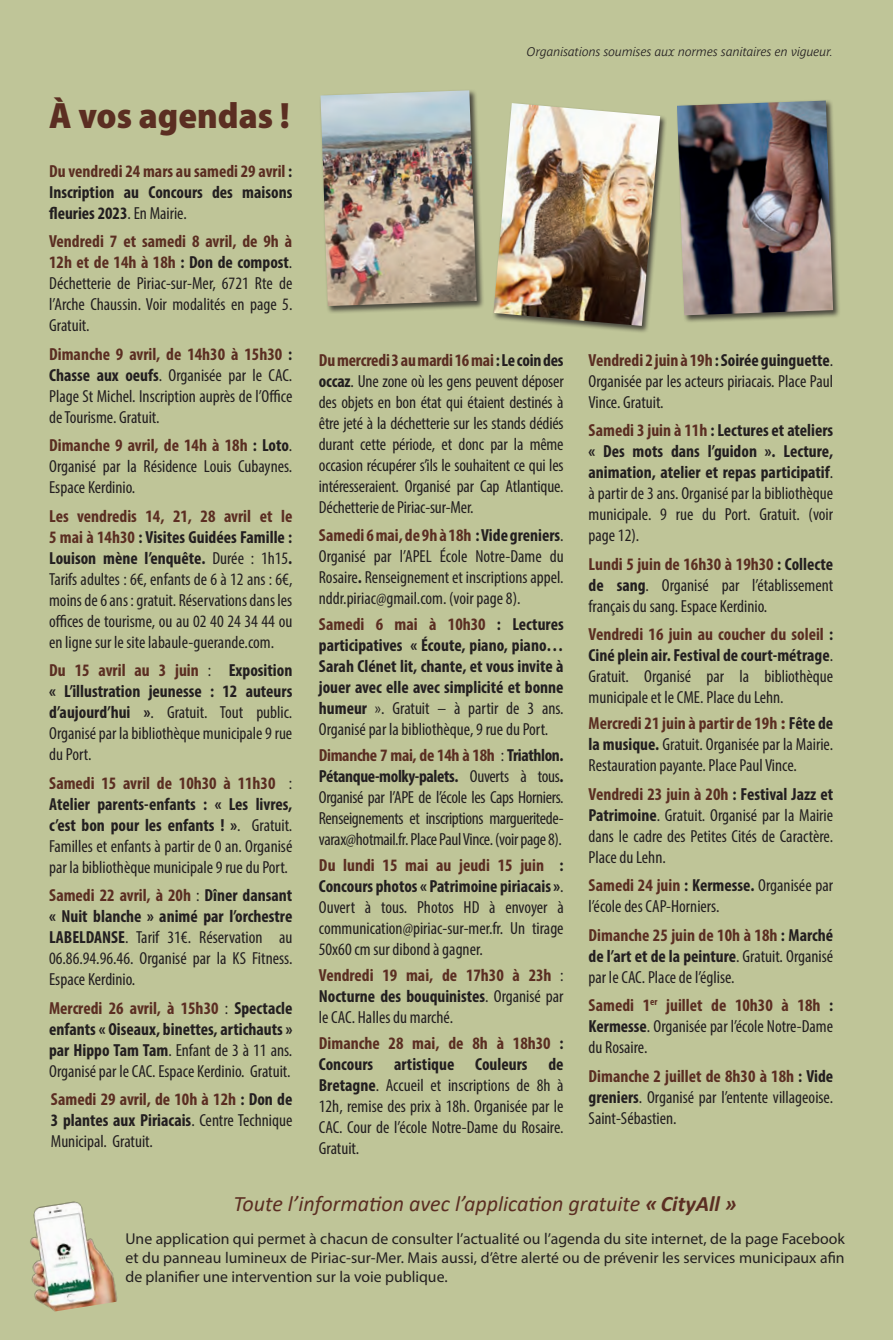
<style>
.page{position:relative;width:893px;height:1340px;background:#fff}
.page>*{position:absolute;margin:0;border:0;box-sizing:border-box;transform-origin:0 0}
.Titre_Principal{font:900 semi-condensed 36.75px "Myriad Pro";color:#5b2e22}
.t1{font:italic 22.05px "Calibri";color:#5b2e22}
.Texte_Agenda{font:condensed 17.5px/21px "Myriad Pro";color:#231f20;text-align:justify}
.Texte_Agenda-2{font:700 condensed 17.5px/21px "Myriad Pro";color:#231f20;text-align:justify}
.Texte_normal{font:15.75px/19.2px "Myriad Pro";color:#231f20;text-align:justify}
.Legende_photo{font:italic 12.25px "Parisine Plus Std Gris";color:#231f20}
.s1{color:#5b2e22}
.s2{font-weight:400}
.s3{font-weight:700;color:#5b2e22}
.s4{font-weight:700}
.s5{font-weight:700;font-stretch:normal;color:#5b2e22}
</style>
<div class="page">
<div style="left:0;top:0;width:893px;height:1339px;background:#bfc598"></div>
<img style="left:30px;top:1201px;width:87px;height:111px">
<div style="left:319px;top:89px;width:165px;height:224px;background:#231f20;opacity:.75"></div>
<img style="left:320px;top:90px;width:157px;height:216px">
<div style="left:675px;top:99px;width:166px;height:224px;background:#231f20;opacity:.75"></div>
<img style="left:677px;top:101px;width:156px;height:214px">
<div style="left:492px;top:102px;width:176px;height:231px;background:#231f20;opacity:.75"></div>
<img style="left:493px;top:103px;width:167px;height:223px">
<p class="Titre_Principal" style="left:49px;top:92px;width:242px">À vos agendas !</p>
<p class="Texte_Agenda-2" style="left:49px;top:160px;width:245px"><span class="s1">Du vendredi 24 mars au samedi 29 avril</span> :<br>Inscription au Concours des maisons fleuries 2023<span class="s2">. En Mairie.</span></p>
<p class="Texte_Agenda" style="left:49px;top:231px;width:245px"><span class="s3">Vendredi 7 et samedi 8 avril, de 9h à 12h et de 14h à 18h</span> <span class="s4">: Don de compost</span>.<br>Déchetterie de Piriac-sur-Mer, 6721 Rte de l’Arche Chaussin. Voir modalités en page 5.<br>Gratuit.</p>
<p class="Texte_Agenda" style="left:49px;top:343px;width:245px"><span class="s3">Dimanche 9 avril, de 14h30 à 15h30</span> <span class="s4">:<br>Chasse aux oeufs</span>. Organisée par le CAC.<br>Plage St Michel. Inscription auprès de l’Office de Tourisme. Gratuit.</p>
<p class="Texte_Agenda" style="left:49px;top:434px;width:245px"><span class="s3">Dimanche 9 avril, de 14h à 18h</span> <span class="s4">: Loto</span>.<br>Organisé par la Résidence Louis Cubaynes.<br>Espace Kerdinio.</p>
<p class="Texte_Agenda" style="left:49px;top:505px;width:245px"><span class="s3">Les vendredis 14, 21, 28 avril et le 5 mai à 14h30</span> <span class="s4">: Visites Guidées Famille :<br>Louison mène l’enquête.</span> Durée : 1h15<span class="s4">.<br></span>Tarifs adultes : 6€, enfants de 6 à 12 ans : 6€, moins de 6 ans : gratuit. Réservations dans les offices de tourisme, ou au 02 40 24 34 44 ou en ligne sur le site labaule-guerande.com.</p>
<p class="Texte_Agenda" style="left:49px;top:659px;width:245px"><span class="s3">Du 15 avril au 3 juin</span> : <span class="s4">Exposition « L’illustration jeunesse : 12 auteurs d’aujourd’hui »</span>. Gratuit. Tout public.<br>Organisé par la bibliothèque municipale 9 rue du Port.</p>
<p class="Texte_Agenda" style="left:49px;top:772px;width:245px"><span class="s3">Samedi 15 avril de 10h30 à 11h30</span> :<br><span class="s4">Atelier parents-enfants : « Les livres, c’est bon pour les enfants ! »</span>. Gratuit.<br>Familles et enfants à partir de 0 an. Organisé par la bibliothèque municipale 9 rue du Port.</p>
<p class="Texte_Agenda" style="left:49px;top:884px;width:245px"><span class="s3">Samedi 22 avril, à 20h</span> : <span class="s4">Dîner dansant « Nuit blanche » animé par l’orchestre LABELDANSE</span>. Tarif 31€. Réservation au 06.86.94.96.46. Organisé par la KS Fitness.<br>Espace Kerdinio.</p>
<p class="Texte_Agenda-2" style="left:49px;top:996px;width:245px"><span class="s1">Mercredi 26 avril, à 15h30</span> <span class="s2">:</span> Spectacle enfants « Oiseaux, binettes, artichauts » par Hippo Tam Tam<span class="s2">. Enfant de 3 à 11 ans.<br>Organisé par le CAC. Espace Kerdinio. Gratuit.</span></p>
<p class="Texte_Agenda" style="left:51px;top:1088px;width:243px"><span class="s3">Samedi 29 avril, de 10h à 12h</span> <span class="s4">: Don de 3 plantes aux Piriacais</span>. Centre Technique Municipal. Gratuit.</p>
<p class="Legende_photo" style="left:527px;top:45px;width:308px">Organisations soumises aux normes sanitaires en vigueur.</p>
<p class="Texte_Agenda" style="left:319px;top:349px;width:246px"><span class="s3">Du mercredi 3 au mardi 16 mai</span> <span class="s4">: Le coin des occaz</span>. Une zone où les gens peuvent déposer des objets en bon état qui étaient destinés à être jeté à la déchetterie sur les stands dédiés durant cette période, et donc par la même occasion récupérer s’ils le souhaitent ce qui les intéresseraient. Organisé par Cap Atlantique.<br>Déchetterie de Piriac-sur-Mer.</p>
<p class="Texte_Agenda" style="left:319px;top:525px;width:246px"><span class="s3">Samedi 6 mai, de 9h à 18h</span> <span class="s4">: Vide greniers</span>.<br>Organisé par l’APEL École Notre-Dame du Rosaire<span class="s4">.</span> Renseignement et inscriptions appel. nddr.piriac@gmail.com. (voir page 8).</p>
<p class="Texte_Agenda-2" style="left:319px;top:613px;width:246px"><span class="s1">Samedi 6 mai à 10h30</span> : Lectures participatives « Écoute, piano, piano… Sarah Clénet lit, chante, et vous invite à jouer avec elle avec simplicité et bonne humeur <span class="s2">». Gratuit – à partir de 3 ans.<br>Organisé par la bibliothèque, 9 rue du Port.</span></p>
<p class="Texte_Agenda" style="left:319px;top:744px;width:246px"><span class="s3">Dimanche 7 mai, de 14h à 18h</span> : <span class="s4">Triathlon.<br>Pétanque-molky-palets.</span> Ouverts à tous<span class="s4">.<br></span>Organisé par l’APE de l’école les Caps Horniers.<br>Renseignements et inscriptions margueritede&shy;varax@hotmail.fr. Place Paul Vince. (voir page 8).</p>
<p class="Texte_Agenda" style="left:319px;top:854px;width:246px"><span class="s3">Du lundi 15 mai au jeudi 15 juin</span> <span class="s4">:<br>Concours photos « Patrimoine piriacais »</span>.<br>Ouvert à tous. Photos HD à envoyer à communication@piriac-sur-mer.fr. Un tirage 50x60 cm sur dibond à gagner.</p>
<p class="Texte_Agenda" style="left:319px;top:964px;width:246px"><span class="s3">Vendredi 19 mai, de 17h30 à 23h</span> :<br><span class="s4">Nocturne des bouquinistes</span>. Organisé par le CAC. Halles du marché.</p>
<p class="Texte_Agenda" style="left:319px;top:1032px;width:246px"><span class="s3">Dimanche 28 mai, de 8h à 18h30</span> <span class="s4">:<br>Concours artistique Couleurs de Bretagne</span>. Accueil et inscriptions de 8h à 12h, remise des prix à 18h. Organisée par le CAC. Cour de l’école Notre-Dame du Rosaire.<br>Gratuit.</p>
<p class="Texte_Agenda" style="left:588px;top:349px;width:246px"><span class="s3">Vendredi 2 juin à 19h</span><span class="s4">:Soirée guinguette</span>.<br>Organisée par les acteurs piriacais. Place Paul Vince. Gratuit.</p>
<p class="Texte_Agenda-2" style="left:588px;top:419px;width:246px"><span class="s1">Samedi 3 juin à 11h</span> : Lectures et ateliers « Des mots dans l’guidon ». Lecture, animation, atelier et repas participatif<span class="s2">. à partir de 3 ans. Organisé par la bibliothèque municipale. 9 rue du Port. Gratuit. (voir page 12).</span></p>
<p class="Texte_Agenda" style="left:588px;top:553px;width:246px"><span class="s3">Lundi 5 juin de 16h30 à 19h30</span> <span class="s4">: Collecte de sang</span>. Organisé par l’établissement français du sang. Espace Kerdinio.</p>
<p class="Texte_Agenda" style="left:588px;top:623px;width:246px"><span class="s3">Vendredi 16 juin au coucher du soleil</span> <span class="s4">:<br>Ciné plein air. Festival de court-métrage</span>.<br>Gratuit. Organisé par la bibliothèque municipale et le CME. Place du Lehn.</p>
<p class="Texte_Agenda" style="left:588px;top:712px;width:246px"><span class="s3">Mercredi 21 juin à partir de 19h</span> <span class="s5">:</span> <span class="s4">Fête de la musique.</span> Gratuit. Organisée par la Mairie.<br>Restauration payante. Place Paul Vince.</p>
<p class="Texte_Agenda" style="left:588px;top:783px;width:246px"><span class="s3">Vendredi 23 juin à 20h</span> <span class="s4">: Festival Jazz et Patrimoine</span>. Gratuit. Organisé par la Mairie dans le cadre des Petites Cités de Caractère.<br>Place du Lehn.</p>
<p class="Texte_Agenda" style="left:588px;top:874px;width:246px"><span class="s3">Samedi 24 juin</span> <span class="s4">: Kermesse.</span> Organisée par l’école des CAP-Horniers.</p>
<p class="Texte_Agenda" style="left:588px;top:924px;width:246px"><span class="s3">Dimanche 25 juin de 10h à 18h</span> <span class="s4">: Marché de l’art et de la peinture</span>. Gratuit. Organisé par le CAC. Place de l’église.</p>
<p class="Texte_Agenda" style="left:588px;top:994px;width:246px"><span class="s3">Samedi 1</span><sup>er</sup> <span class="s3">juillet de 10h30 à 18h</span> <span class="s4">:<br>Kermesse</span>. Organisée par l’école Notre-Dame du Rosaire.</p>
<p class="Texte_Agenda" style="left:588px;top:1065px;width:246px"><span class="s3">Dimanche 2 juillet de 8h30 à 18h</span> <span class="s4">: Vide greniers</span>. Organisé par l’entente villageoise.<br>Saint-Sébastien.</p>
<p class="t1" style="left:234px;top:1188px;width:505px">Toute l’information avec l’application gratuite <span class="s4">« CityAll »</span></p>
<p class="Texte_normal" style="left:125px;top:1228px;width:721px">Une application qui permet à chacun de consulter l’actualité ou l’agenda du site internet, de la page Facebook et du panneau lumineux de Piriac-sur-Mer. Mais aussi, d’être alerté ou de prévenir les services municipaux afin de planifier une intervention sur la voie publique.</p>
</div>
